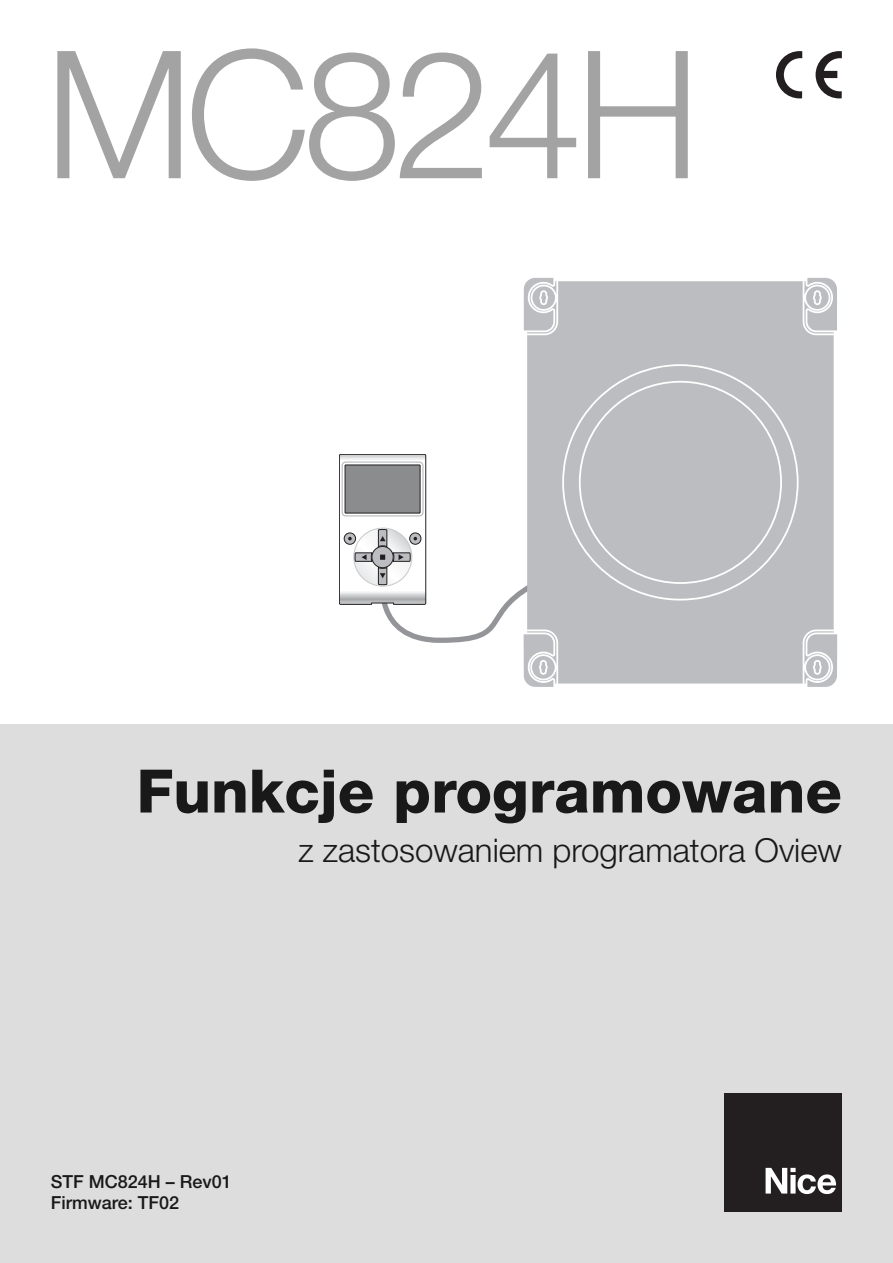
<style>
.page{position:relative;width:893px;height:1263px;background:#fff}
.page>*{position:absolute;margin:0;border:0;box-sizing:border-box;transform-origin:0 0}
.t1{font:300 178.05px "Helvetica Neue";letter-spacing:-.045em;color:#a3a3a3}
.t2{font:800 60px "Helvetica Neue CE";color:#191919}
.t3{font:300 33px "Helvetica Neue CE";color:#191919}
.t4{font:500 18px/21.6px "Helvetica Neue";color:#191919}
</style>
<div class="page">
<div style="left:0;top:724px;width:892px;height:539px;background:#ddd"></div>
<div style="left:724px;top:1093px;width:118px;height:119px;background:#231f20"></div>
<svg style="left:765px;top:1168px;width:71px;height:26px"></svg>
<svg style="left:776px;top:51px;width:26px;height:47px"></svg>
<svg style="left:815px;top:51px;width:27px;height:47px"></svg>
<div style="left:527px;top:281px;width:307px;height:403px;background:#bbbdc0"></div>
<svg style="left:564px;top:366px;width:233px;height:233px;background:#bfc1c3"></svg>
<svg style="left:804px;top:631px;width:33px;height:56px"></svg>
<svg style="left:804px;top:278px;width:33px;height:55px"></svg>
<svg style="left:524px;top:278px;width:32px;height:55px"></svg>
<svg style="left:339px;top:454px;width:229px;height:233px"></svg>
<div style="left:581px;top:383px;width:199px;height:199px;background:#bbbdc0"></div>
<p class="t1" style="left:45px;top:51px;width:657px">MC824H</p>
<p class="t2" style="left:137px;top:770px;width:707px">Funkcje programowane</p>
<p class="t3" style="left:298px;top:838px;width:545px">z zastosowaniem programatora Oview</p>
<p class="t4" style="left:51px;top:1172px;width:182px">STF MC824H – Rev01<br>Firmware: TF02</p>
</div>
